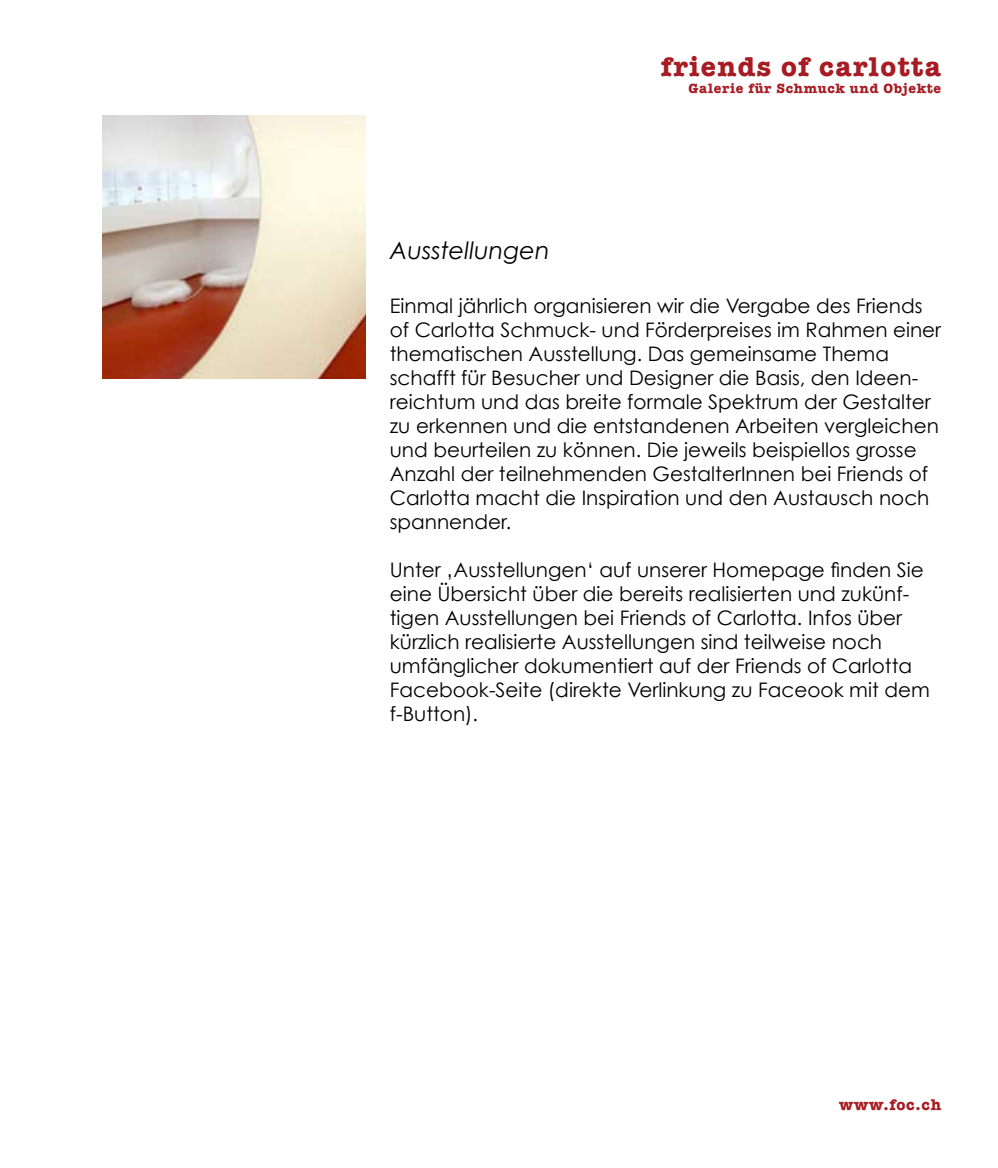
<style>
.page{position:relative;width:998px;height:1168px;background:#fff}
.page>*{position:absolute;margin:0;border:0;box-sizing:border-box;transform-origin:0 0}
.t1{font:700 28px "American Typewriter";letter-spacing:.05em;color:#a61c22}
.t2{font:italic 24px "Century Gothic";color:#000}
.t3{font:20px/24px "Century Gothic";color:#000}
.t4{font:700 16px "American Typewriter";letter-spacing:.05em;color:#a61c22}
.t5{font:700 14px "American Typewriter";letter-spacing:.05em;color:#a61c22}
</style>
<div class="page">
<img style="left:102px;top:115px;width:264px;height:264px">
<p class="t2" style="left:390px;top:236px;width:161px">Ausstellungen</p>
<h1 class="t1" style="left:661px;top:42px;width:282px">friends of carlotta</h1>
<p class="t5" style="left:688px;top:76px;width:254px">Galerie für Schmuck und Objekte</p>
<p class="t3" style="left:390px;top:294px;width:553px">Einmal jährlich organisieren wir die Vergabe des Friends of Carlotta Schmuck- und Förderpreises im Rahmen einer thematischen Ausstellung. Das gemeinsame Thema schafft für Besucher und Designer die Basis, den Ideen&shy;reichtum und das breite formale Spektrum der Gestalter zu erkennen und die entstandenen Arbeiten vergleichen und beurteilen zu können. Die jeweils beispiellos grosse Anzahl der teilnehmenden GestalterInnen bei Friends of Carlotta macht die Inspiration und den Austausch noch spannender.</p>
<p class="t3" style="left:390px;top:558px;width:541px">Unter ‚Ausstellungen‘ auf unserer Homepage finden Sie eine Übersicht über die bereits realisierten und zukünf&shy;tigen Ausstellungen bei Friends of Carlotta. Infos über kürzlich realisierte Ausstellungen sind teilweise noch umfänglicher dokumentiert auf der Friends of Carlotta Facebook-Seite (direkte Verlinkung zu Faceook mit dem f-Button).</p>
<p class="t4" style="left:839px;top:1091px;width:104px">www.foc.ch</p>
</div>
